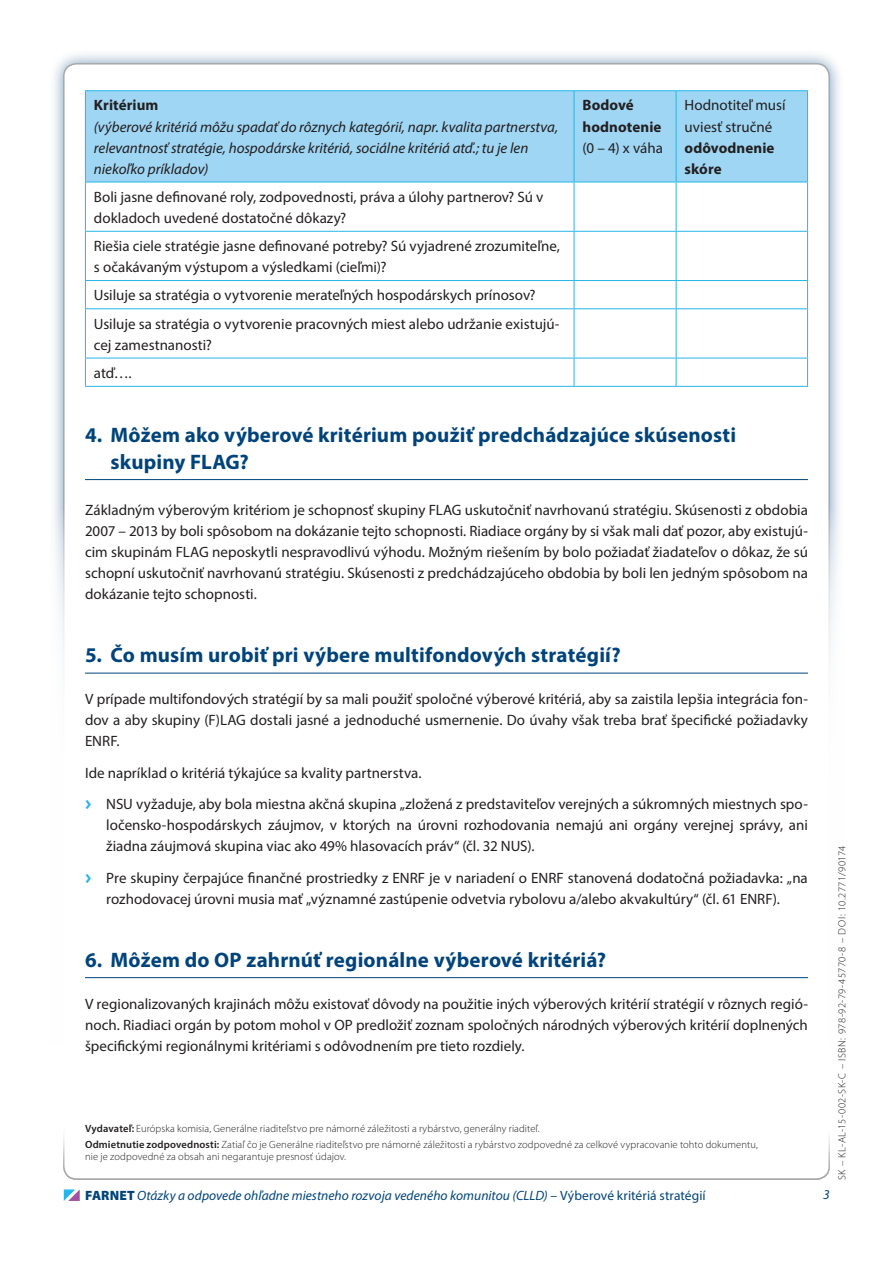
<style>
.page{position:relative;width:893px;height:1263px;background:#fff}
.page>*{position:absolute;margin:0;border:0;box-sizing:border-box;transform-origin:0 0}
.t1{font:700 21px/27px "Myriad Pro";letter-spacing:.01em;color:#00447b}
.t2{font:15px/21px "Myriad Pro";color:#231f20}
.t3{font:italic 15px/21px "Myriad Pro";letter-spacing:-.005em;color:#231f20}
.t4{font:700 15px/21px "Myriad Pro";letter-spacing:.005em;color:#231f20}
.t5{font:italic 13.5px "Myriad Pro";letter-spacing:.005em;color:#00447b}
.t6{font:300 10.5px/16.2px "Myriad Pro";letter-spacing:.01em;color:#231f20}
.t7{font:300 10.5px "Myriad Pro";letter-spacing:.04em;color:#231f20}
.s1{font-family:"Meta Plus Bold Caps";color:#26b6ea}
.s2{font-weight:600}
.s3{font-weight:900;font-style:normal}
.s4{font-style:normal}
</style>
<div class="page">
<div style="left:49px;top:49px;width:795px;height:1165px;background:#00447b;opacity:.5"></div>
<div style="left:64px;top:64px;width:765px;height:1135px;background:#fff;border-radius:13px"></div>
<div style="left:0;top:510px;width:893px;height:753px;background:#fff"></div>
<svg style="left:64px;top:1189px;width:16px;height:12px"></svg>
<svg style="left:63px;top:1137px;width:767px;height:43px"></svg>
<hr style="left:85px;top:479px;width:723px;height:1px;background:#00447b">
<hr style="left:85px;top:673px;width:723px;height:1px;background:#00447b">
<hr style="left:85px;top:977px;width:723px;height:1px;background:#00447b">
<div style="left:86px;top:91px;width:721px;height:91px;background:#9fd6f4"></div>
<hr style="left:85px;top:90px;width:489px;height:1px;background:#26b6ea">
<hr style="left:85px;top:91px;width:1px;height:91px;background:#26b6ea">
<hr style="left:574px;top:90px;width:102px;height:1px;background:#26b6ea">
<hr style="left:574px;top:91px;width:1px;height:91px;background:#26b6ea">
<hr style="left:676px;top:90px;width:132px;height:1px;background:#26b6ea">
<hr style="left:676px;top:91px;width:1px;height:91px;background:#26b6ea">
<hr style="left:807px;top:91px;width:1px;height:91px;background:#26b6ea">
<hr style="left:85px;top:182px;width:489px;height:1px;background:#26b6ea">
<hr style="left:85px;top:182px;width:1px;height:49px;background:#26b6ea">
<hr style="left:574px;top:182px;width:102px;height:1px;background:#26b6ea">
<hr style="left:574px;top:182px;width:1px;height:49px;background:#26b6ea">
<hr style="left:676px;top:182px;width:132px;height:1px;background:#26b6ea">
<hr style="left:676px;top:182px;width:1px;height:49px;background:#26b6ea">
<hr style="left:807px;top:182px;width:1px;height:49px;background:#26b6ea">
<hr style="left:85px;top:231px;width:489px;height:1px;background:#26b6ea">
<hr style="left:85px;top:232px;width:1px;height:48px;background:#26b6ea">
<hr style="left:574px;top:231px;width:102px;height:1px;background:#26b6ea">
<hr style="left:574px;top:232px;width:1px;height:48px;background:#26b6ea">
<hr style="left:676px;top:231px;width:132px;height:1px;background:#26b6ea">
<hr style="left:676px;top:232px;width:1px;height:48px;background:#26b6ea">
<hr style="left:807px;top:232px;width:1px;height:48px;background:#26b6ea">
<hr style="left:85px;top:280px;width:489px;height:1px;background:#26b6ea">
<svg style="left:85px;top:281px;width:1px;height:27px"></svg>
<hr style="left:574px;top:280px;width:102px;height:1px;background:#26b6ea">
<svg style="left:574px;top:281px;width:1px;height:27px"></svg>
<hr style="left:676px;top:280px;width:132px;height:1px;background:#26b6ea">
<svg style="left:676px;top:281px;width:1px;height:27px"></svg>
<svg style="left:807px;top:281px;width:1px;height:27px"></svg>
<hr style="left:85px;top:308px;width:489px;height:1px;background:#26b6ea">
<hr style="left:85px;top:309px;width:1px;height:49px;background:#26b6ea">
<hr style="left:574px;top:308px;width:102px;height:1px;background:#26b6ea">
<hr style="left:574px;top:309px;width:1px;height:49px;background:#26b6ea">
<hr style="left:676px;top:308px;width:132px;height:1px;background:#26b6ea">
<hr style="left:676px;top:309px;width:1px;height:49px;background:#26b6ea">
<hr style="left:807px;top:309px;width:1px;height:49px;background:#26b6ea">
<hr style="left:85px;top:358px;width:489px;height:1px;background:#26b6ea">
<svg style="left:85px;top:358px;width:1px;height:28px"></svg>
<hr style="left:574px;top:358px;width:102px;height:1px;background:#26b6ea">
<svg style="left:574px;top:358px;width:1px;height:28px"></svg>
<hr style="left:676px;top:358px;width:132px;height:1px;background:#26b6ea">
<svg style="left:676px;top:358px;width:1px;height:28px"></svg>
<svg style="left:807px;top:358px;width:1px;height:28px"></svg>
<hr style="left:85px;top:386px;width:489px;height:1px;background:#26b6ea">
<hr style="left:574px;top:386px;width:102px;height:1px;background:#26b6ea">
<hr style="left:676px;top:386px;width:132px;height:1px;background:#26b6ea">
<p class="t4" style="left:94px;top:94px;width:66px">Kritérium</p>
<p class="t3" style="left:94px;top:116px;width:466px">(výberové kritériá môžu spadať do rôznych kategórií, napr. kvalita partnerstva, relevantnosť stratégie, hospodárske kritériá, sociálne kritériá atď.; tu je len niekoľko príkladov)</p>
<p class="t2" style="left:94px;top:186px;width:451px">Boli jasne definované roly, zodpovednosti, práva a úlohy partnerov? Sú v dokladoch uvedené dostatočné dôkazy?</p>
<p class="t2" style="left:94px;top:235px;width:468px">Riešia ciele stratégie jasne definované potreby? Sú vyjadrené zrozumiteľne, s očakávaným výstupom a výsledkami (cieľmi)?</p>
<p class="t2" style="left:94px;top:281px;width:467px;line-height:28.2px">Usiluje sa stratégia o vytvorenie merateľných hospodárskych prínosov?<br>Usiluje sa stratégia o vytvorenie pracovných miest alebo udržanie existujú-</p>
<p class="t2" style="left:94px;top:330px;width:120px;line-height:28.2px">cej zamestnanosti? atď….</p>
<p class="t4" style="left:583px;top:94px;width:80px">Bodové hodnotenie</p>
<p class="t2" style="left:583px;top:137px;width:82px">(0 – 4) x váha</p>
<p class="t2" style="left:685px;top:95px;width:102px">Hodnotiteľ musí uviesť stručné</p>
<p class="t4" style="left:685px;top:136px;width:91px">odôvodnenie skóre</p>
<h1 class="t1" style="left:111px;top:420px;width:627px;text-indent:-26px">4. Môžem ako výberové kritérium použiť predchádzajúce skúsenosti skupiny FLAG?</h1>
<p class="t2" style="left:85px;top:499px;width:724px;text-align:justify">Základným výberovým kritériom je schopnosť skupiny FLAG uskutočniť navrhovanú stratégiu. Skúsenosti z obdobia 2007 – 2013 by boli spôsobom na dokázanie tejto schopnosti. Riadiace orgány by si však mali dať pozor, aby existujú&shy;cim skupinám FLAG neposkytli nespravodlivú výhodu. Možným riešením by bolo požiadať žiadateľov o dôkaz, že sú schopní uskutočniť navrhovanú stratégiu. Skúsenosti z predchádzajúceho obdobia by boli len jedným spôsobom na dokázanie tejto schopnosti.</p>
<h1 class="t1" style="left:85px;top:641px;width:537px">5. Čo musím urobiť pri výbere multifondových stratégií?</h1>
<p class="t2" style="left:85px;top:688px;width:724px;text-align:justify">V prípade multifondových stratégií by sa mali použiť spoločné výberové kritériá, aby sa zaistila lepšia integrácia fon&shy;dov a aby skupiny (F)LAG dostali jasné a jednoduché usmernenie. Do úvahy však treba brať špecifické požiadavky ENRF.</p>
<p class="t2" style="left:85px;top:757px;width:724px;line-height:31.5px">Ide napríklad o kritériá týkajúce sa kvality partnerstva.<br><span class="s1">&gt;</span> NSU vyžaduje, aby bola miestna akčná skupina „zložená z predstaviteľov verejných a súkromných miestnych spo-</p>
<p class="t2" style="left:106px;top:814px;width:703px">ločensko-hospodárskych záujmov, v ktorých na úrovni rozhodovania nemajú ani orgány verejnej správy, ani žiadna záujmová skupina viac ako 49% hlasovacích práv“ (čl. 32 NUS).</p>
<p class="t2" style="left:85px;top:867px;width:724px;text-align:center"><span class="s1">&gt;</span> Pre skupiny čerpajúce finančné prostriedky z ENRF je v nariadení o ENRF stanovená dodatočná požiadavka: „na rozhodovacej úrovni musia mať „významné zastúpenie odvetvia rybolovu a/alebo akvakultúry“ (čl. 61 ENRF).</p>
<h1 class="t1" style="left:85px;top:945px;width:523px">6. Môžem do OP zahrnúť regionálne výberové kritériá?</h1>
<p class="t2" style="left:85px;top:993px;width:724px;text-align:justify">V regionalizovaných krajinách môžu existovať dôvody na použitie iných výberových kritérií stratégií v rôznych regió&shy;noch. Riadiaci orgán by potom mohol v OP predložiť zoznam spoločných národných výberových kritérií doplnených špecifickými regionálnymi kritériami s odôvodnením pre tieto rozdiely.</p>
<p class="t6" style="left:85px;top:1120px;width:674px"><span class="s2">Vydavateľ:</span> Európska komisia, Generálne riaditeľstvo pre námorné záležitosti a rybárstvo, generálny riaditeľ.<br><span class="s2">Odmietnutie zodpovednosti:</span> Zatiaľ čo je Generálne riaditeľstvo pre námorné záležitosti a rybárstvo zodpovedné za celkové vypracovanie tohto dokumentu,</p>
<p class="t6" style="left:85px;top:1148px;width:263px">nie je zodpovedné za obsah ani negarantuje presnosť údajov.</p>
<p class="t5" style="left:85px;top:1187px;width:622px"><span class="s3">FARNET</span> Otázky a odpovede ohľadne miestneho rozvoja vedeného komunitou (CLLD) <span class="s4">– Výberové kritériá stratégií</span></p>
<p class="t5" style="left:823px;top:1186px;width:8px">3</p>
<p class="t7" style="left:836px;top:1180px;width:336px;rotate:-90deg">SK – KL-AL-15-002-SK-C – ISBN: 978-92-79-45770-8 – DOI: 10.2771/90174</p>
</div>
